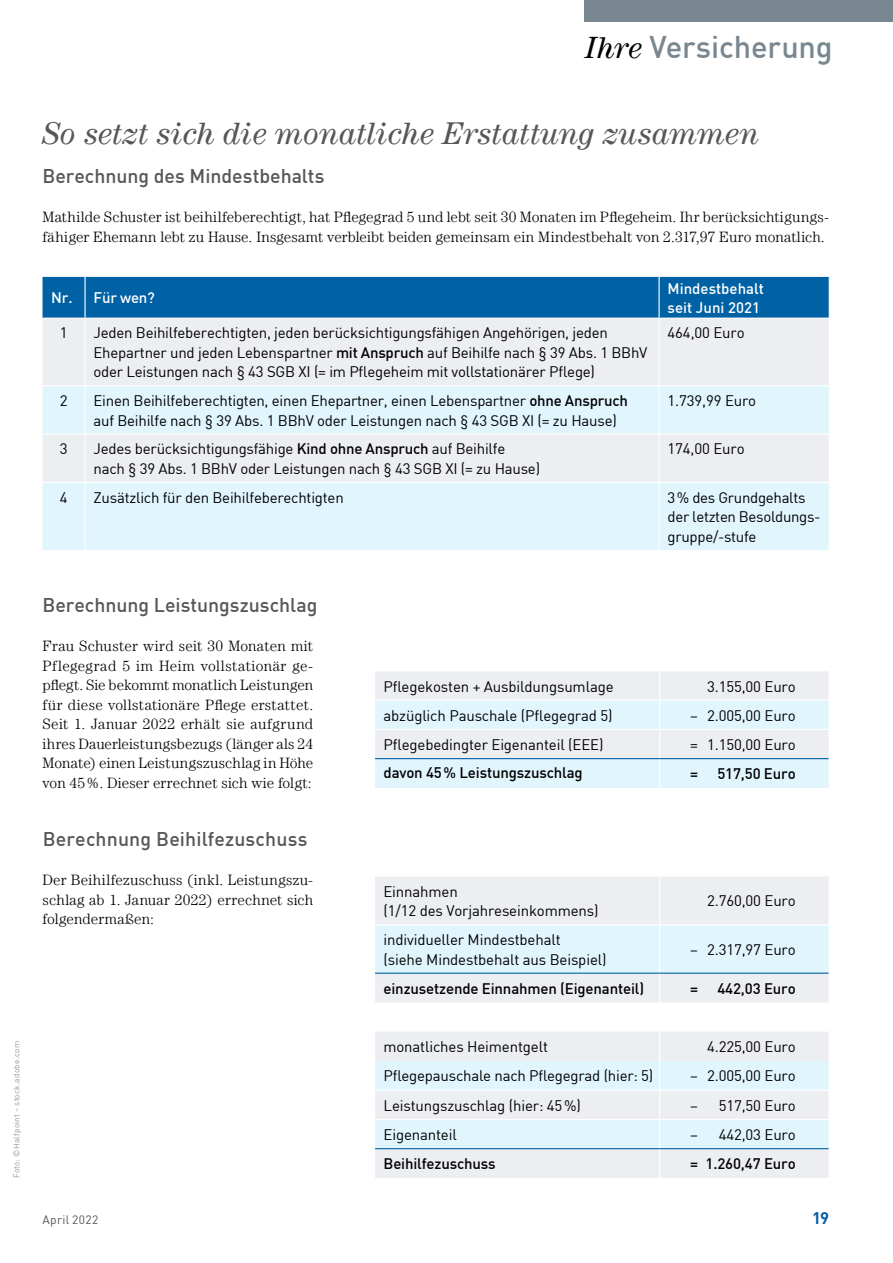
<style>
.page{position:relative;width:893px;height:1263px;background:#fff}
.page>*{position:absolute;margin:0;border:0;box-sizing:border-box;transform-origin:0 0}
.Inhalt_H3-_Überschrift_2_Ebene_21pt{font:italic 31.5px "Century LT";color:#595654}
.t1{font:500 30.75px "DIN";letter-spacing:-.005em;color:#798790}
.Inhalt_H4-_Überschrift_3_Ebene_13pt{font:500 19.5px "DIN";color:#595654}
.t2{font:700 16.5px "DIN";color:#0061a4}
.t3{font:15px/19.5px "DIN";letter-spacing:-.015em;color:#000}
.Inhalt_p-Fließtext_10pt{font:300 15px/19.5px "Century LT";letter-spacing:.005em;color:#000;text-align:justify}
.t4{font:500 15px "DIN";letter-spacing:-.01em;color:#000}
.t5{font:500 15px/19.5px "DIN";color:#fff}
.t6{font:12px "DIN";letter-spacing:.035em;color:#595654}
.t7{font:8.25px "DIN";letter-spacing:.02em;color:#9a9897}
.s1{font-family:"Century LT";font-weight:400;font-style:italic;color:#000}
.s2{font-weight:500}
</style>
<div class="page">
<svg style="left:375px;top:671px;width:454px;height:117px;background:#e6f1f7"></svg>
<hr style="left:375px;top:758px;width:285px;height:1px;background:#0061a4">
<hr style="left:660px;top:758px;width:169px;height:1px;background:#0061a4">
<div style="left:375px;top:877px;width:454px;height:47px;background:#eceef1"></div>
<hr style="left:659px;top:876px;width:1px;height:48px;background:#fff">
<svg style="left:375px;top:925px;width:454px;height:77px;background:#e5f2f8"></svg>
<hr style="left:375px;top:972px;width:285px;height:2px;background:#0061a4">
<hr style="left:660px;top:972px;width:169px;height:2px;background:#0061a4">
<svg style="left:375px;top:1032px;width:454px;height:146px;background:#e7f0f5"></svg>
<hr style="left:375px;top:1148px;width:285px;height:1px;background:#0061a4">
<hr style="left:660px;top:1148px;width:169px;height:1px;background:#0061a4">
<div style="left:43px;top:277px;width:786px;height:41px;background:#0061a4"></div>
<div style="left:43px;top:319px;width:786px;height:66px;background:#eceef1"></div>
<div style="left:43px;top:386px;width:786px;height:164px;background:#e1f5fd"></div>
<div style="left:86px;top:435px;width:743px;height:47px;background:#eceef1"></div>
<hr style="left:84px;top:277px;width:2px;height:41px;background:#fff">
<hr style="left:658px;top:277px;width:2px;height:41px;background:#fff">
<hr style="left:84px;top:319px;width:2px;height:66px;background:#fff">
<hr style="left:658px;top:319px;width:2px;height:66px;background:#fff">
<hr style="left:84px;top:386px;width:2px;height:47px;background:#fff">
<hr style="left:658px;top:386px;width:2px;height:47px;background:#fff">
<hr style="left:43px;top:433px;width:42px;height:2px;background:#fff">
<hr style="left:85px;top:433px;width:574px;height:2px;background:#fff">
<hr style="left:84px;top:435px;width:2px;height:47px;background:#fff">
<hr style="left:659px;top:433px;width:170px;height:2px;background:#fff">
<hr style="left:658px;top:435px;width:2px;height:47px;background:#fff">
<hr style="left:43px;top:482px;width:42px;height:1px;background:#fff">
<hr style="left:85px;top:482px;width:574px;height:1px;background:#fff">
<hr style="left:84px;top:483px;width:2px;height:67px;background:#fff">
<hr style="left:659px;top:482px;width:170px;height:1px;background:#fff">
<hr style="left:658px;top:483px;width:2px;height:67px;background:#fff">
<div style="left:585px;top:0;width:308px;height:21px;background:#798790"></div>
<h2 class="t1" style="left:585px;top:33px;width:250px"><span class="s1">Ihre</span> Versicherung</h2>
<h3 class="Inhalt_H3-_Überschrift_2_Ebene_21pt" style="left:43px;top:115px;width:718px">So setzt sich die monatliche Erstattung zusammen</h3>
<h4 class="Inhalt_H4-_Überschrift_3_Ebene_13pt" style="left:43px;top:167px;width:284px">Berechnung des Mindestbehalts</h4>
<p class="Inhalt_p-Fließtext_10pt" style="left:43px;top:207px;width:788px">Mathilde Schuster ist beihilfeberechtigt, hat Pflegegrad 5 und lebt seit 30 Monaten im Pflegeheim. Ihr berücksichtigungs&shy;fähiger Ehemann lebt zu Hause. Insgesamt verbleibt beiden gemeinsam ein Mindestbehalt von 2.317,97 Euro monatlich.</p>
<p class="t5" style="left:51px;top:289px;width:23px">Nr.</p>
<p class="t5" style="left:94px;top:289px;width:63px">Für wen?</p>
<p class="t5" style="left:668px;top:279px;width:98px">Mindestbehalt seit Juni 2021</p>
<p class="t3" style="left:60px;top:324px;width:9px">1</p>
<p class="t3" style="left:94px;top:324px;width:555px">Jeden Beihilfeberechtigten, jeden berücksichtigungsfähigen Angehörigen, jeden<br>Ehepartner und jeden Lebenspartner <span class="s2">mit Anspruch</span> auf Beihilfe nach § 39 Abs. 1 BBhV oder Leistungen nach § 43 SGB XI (= im Pflegeheim mit vollstationärer Pflege)</p>
<p class="t3" style="left:668px;top:324px;width:79px">464,00 Euro</p>
<p class="t3" style="left:60px;top:392px;width:9px">2</p>
<p class="t3" style="left:94px;top:392px;width:536px">Einen Beihilfeberechtigten, einen Ehepartner, einen Lebenspartner <span class="s2">ohne Anspruch </span>auf Beihilfe nach § 39 Abs. 1 BBhV oder Leistungen nach § 43 SGB XI (= zu Hause)</p>
<p class="t3" style="left:668px;top:392px;width:90px">1.739,99 Euro</p>
<p class="t3" style="left:60px;top:440px;width:9px">3</p>
<p class="t3" style="left:94px;top:440px;width:448px">Jedes berücksichtigungsfähige <span class="s2">Kind ohne Anspruch</span> auf Beihilfe nach § 39 Abs. 1 BBhV oder Leistungen nach § 43 SGB XI (= zu Hause)</p>
<p class="t3" style="left:668px;top:440px;width:79px">174,00 Euro</p>
<p class="t3" style="left:60px;top:488px;width:9px">4</p>
<p class="t3" style="left:94px;top:488px;width:252px">Zusätzlich für den Beihilfeberechtigten</p>
<p class="t3" style="left:668px;top:488px;width:152px">3% des Grundgehalts der letzten Besoldungs&shy;gruppe/-stufe</p>
<p class="t7" style="left:13px;top:1178px;width:139px;rotate:-90deg">Foto: ©Halfpoint – stock.adobe.com</p>
<h4 class="Inhalt_H4-_Überschrift_3_Ebene_13pt" style="left:43px;top:596px;width:276px">Berechnung Leistungszuschlag</h4>
<p class="Inhalt_p-Fließtext_10pt" style="left:43px;top:636px;width:272px">Frau Schuster wird seit 30 Monaten mit Pflegegrad 5 im Heim vollstationär ge&shy;pflegt. Sie bekommt monatlich Leistungen für diese vollstationäre Pflege erstattet.<br>Seit 1. Januar 2022 erhält sie aufgrund ihres Dauerleistungsbezugs (länger als 24<br>Monate) einen Leistungszuschlag in Höhe von 45%. Dieser errechnet sich wie folgt:</p>
<h4 class="Inhalt_H4-_Überschrift_3_Ebene_13pt" style="left:43px;top:830px;width:266px">Berechnung Beihilfezuschuss</h4>
<p class="Inhalt_p-Fließtext_10pt" style="left:43px;top:870px;width:272px">Der Beihilfezuschuss (inkl. Leistungszu&shy;schlag ab 1. Januar 2022) errechnet sich folgendermaßen:</p>
<p class="t3" style="left:383px;top:677px;width:232px">Pflegekosten + Ausbildungsumlage</p>
<p class="t3" style="left:707px;top:677px;width:90px">3.155,00 Euro</p>
<p class="t3" style="left:384px;top:706px;width:231px">abzüglich Pauschale (Pflegegrad 5)</p>
<p class="t3" style="left:690px;top:706px;width:107px">– 2.005,00 Euro</p>
<p class="t3" style="left:384px;top:736px;width:222px">Pflegebedingter Eigenanteil (EEE)</p>
<p class="t3" style="left:690px;top:736px;width:107px">= 1.150,00 Euro</p>
<p class="t4" style="left:384px;top:765px;width:201px">davon 45% Leistungszuschlag</p>
<p class="t4" style="left:690px;top:767px;width:9px">=</p>
<p class="t4" style="left:717px;top:767px;width:80px">517,50 Euro</p>
<p class="t3" style="left:383px;top:883px;width:217px">Einnahmen<br>(1/12 des Vorjahreseinkommens)</p>
<p class="t3" style="left:707px;top:892px;width:90px">2.760,00 Euro</p>
<p class="t3" style="left:384px;top:931px;width:224px">individueller Mindestbehalt<br>(siehe Mindestbehalt aus Beispiel)</p>
<p class="t3" style="left:690px;top:941px;width:107px">– 2.317,97 Euro</p>
<p class="t4" style="left:384px;top:981px;width:262px">einzusetzende Einnahmen (Eigenanteil)</p>
<p class="t4" style="left:690px;top:981px;width:9px">=</p>
<p class="t4" style="left:717px;top:981px;width:80px">442,03 Euro</p>
<p class="t3" style="left:383px;top:1038px;width:166px">monatliches Heimentgelt</p>
<p class="t3" style="left:707px;top:1038px;width:90px">4.225,00 Euro</p>
<p class="t3" style="left:384px;top:1067px;width:271px">Pflegepauschale nach Pflegegrad (hier: 5)</p>
<p class="t3" style="left:690px;top:1067px;width:107px">– 2.005,00 Euro</p>
<p class="t3" style="left:384px;top:1096px;width:199px">Leistungszuschlag (hier: 45%)</p>
<p class="t3" style="left:690px;top:1096px;width:107px">– 517,50 Euro</p>
<p class="t3" style="left:384px;top:1126px;width:75px">Eigenanteil</p>
<p class="t3" style="left:690px;top:1126px;width:107px">– 442,03 Euro</p>
<p class="t4" style="left:384px;top:1157px;width:114px">Beihilfezuschuss</p>
<p class="t4" style="left:690px;top:1157px;width:107px">= 1.260,47 Euro</p>
<p class="t6" style="left:43px;top:1215px;width:57px">April 2022</p>
<p class="t2" style="left:812px;top:1210px;width:19px">19</p>
</div>
